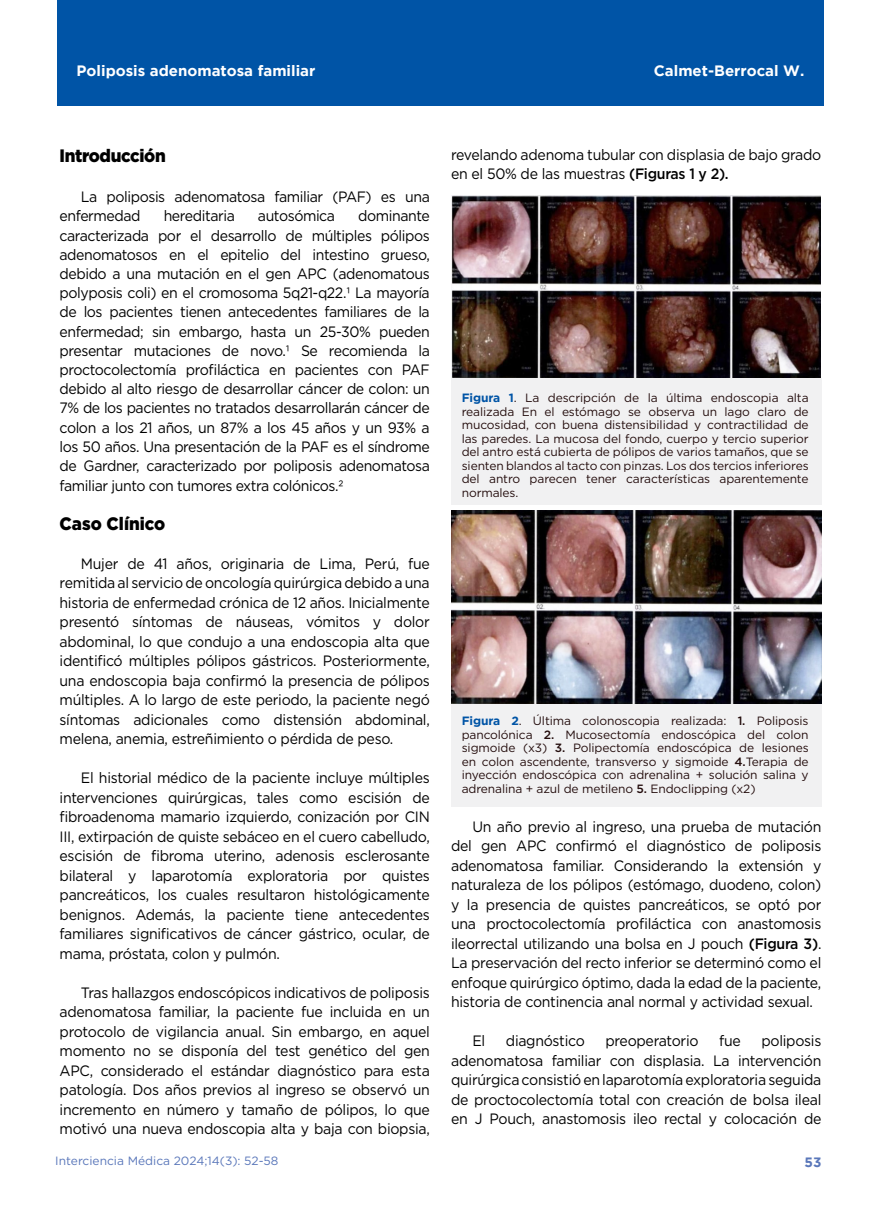
<style>
.page{position:relative;width:881px;height:1212px;background:#fff}
.page>*{position:absolute;margin:0;border:0;box-sizing:border-box;transform-origin:0 0}
.t1{font:900 18px "Gotham";letter-spacing:-.02em;color:#000;scale:.94 1}
.t2{font:900 18px "Gotham";color:#000;scale:.94 1}
.t3{font:15px/19.5px "Gotham";letter-spacing:-.02em;color:#000;text-align:justify;scale:.94 1}
.t4{font:700 15px "Gotham";color:#fff}
.t5{font:700 13.5px "Gotham";color:#5a77ba}
.t6{font:12px/13.5px "Gotham";letter-spacing:-.01em;color:#240d0d;text-align:justify}
.t7{font:12px "Gotham";color:#5a77ba}
.s1{font-weight:500}
.s2{font-weight:700;color:#0054a6}
</style>
<div class="page">
<div style="left:57px;top:0;width:766px;height:106px;background:#0054a6"></div>
<div style="left:451px;top:378px;width:370px;height:127px;background:#f1f1f2"></div>
<div style="left:451px;top:702px;width:370px;height:105px;background:#f1f1f2"></div>
<img style="left:451px;top:196px;width:369px;height:182px">
<img style="left:451px;top:510px;width:370px;height:193px">
<p class="t4" style="left:77px;top:62px;width:240px">Poliposis adenomatosa familiar</p>
<p class="t4" style="left:653px;top:62px;width:152px">Calmet-Berrocal W.</p>
<p class="t1" style="left:60px;top:145px;width:114px">Introducción</p>
<p class="t3" style="left:60px;top:187px;width:395px;text-indent:21px">La poliposis adenomatosa familiar (PAF) es una enfermedad</p>
<p class="t3" style="left:164px;top:206px;width:77px">hereditaria</p>
<p class="t3" style="left:258px;top:206px;width:84px">autosómica</p>
<p class="t3" style="left:60px;top:206px;width:395px;text-indent:298px">dominante caracterizada por el desarrollo de múltiples pólipos adenomatosos en el epitelio del intestino grueso, debido a una mutación en el gen APC (adenomatous polyposis coli) en el cromosoma 5q21-q22.1 La mayoría de los pacientes tienen antecedentes familiares de la enfermedad; sin embargo, hasta un 25-30% pueden presentar mutaciones de novo.1 Se recomienda la proctocolectomía profiláctica en pacientes con PAF debido al alto riesgo de desarrollar cáncer de colon: un 7% de los pacientes no tratados desarrollarán cáncer de colon a los 21 años, un 87% a los 45 años y un 93% a los 50 años. Una presentación de la PAF es el síndrome de Gardner, caracterizado por poliposis adenomatosa familiar junto con tumores extra colónicos.2</p>
<p class="t2" style="left:60px;top:513px;width:114px">Caso Clínico</p>
<p class="t3" style="left:60px;top:553px;width:395px;text-indent:21px">Mujer de 41 años, originaria de Lima, Perú, fue remitida al servicio de oncología quirúrgica debido a una historia de enfermedad crónica de 12 años. Inicialmente presentó síntomas de náuseas, vómitos y dolor abdominal, lo que condujo a una endoscopia alta que identificó múltiples pólipos gástricos. Posteriormente, una endoscopia baja confirmó la presencia de pólipos múltiples. A lo largo de este periodo, la paciente negó síntomas adicionales como distensión abdominal, melena, anemia, estreñimiento o pérdida de peso.</p>
<p class="t3" style="left:60px;top:768px;width:395px;text-indent:21px">El historial médico de la paciente incluye múltiples intervenciones quirúrgicas, tales como escisión de fibroadenoma mamario izquierdo, conización por CIN III, extirpación de quiste sebáceo en el cuero cabelludo, escisión de fibroma uterino, adenosis esclerosante bilateral y laparotomía exploratoria por quistes pancreáticos, los cuales resultaron histológicamente benignos. Además, la paciente tiene antecedentes familiares significativos de cáncer gástrico, ocular, de mama, próstata, colon y pulmón.</p>
<p class="t3" style="left:60px;top:982px;width:395px;text-indent:21px">Tras hallazgos endoscópicos indicativos de poliposis adenomatosa familiar, la paciente fue incluida en un protocolo de vigilancia anual. Sin embargo, en aquel momento no se disponía del test genético del gen APC, considerado el estándar diagnóstico para esta patología. Dos años previos al ingreso se observó un incremento en número y tamaño de pólipos, lo que motivó una nueva endoscopia alta y baja con biopsia,</p>
<p class="t7" style="left:55px;top:1153px;width:224px">Interciencia Médica 2024;14(3): 52-58</p>
<p class="t3" style="left:451px;top:144px;width:395px">revelando adenoma tubular con displasia de bajo grado en el 50% de las muestras <span class="s1">(Figuras 1 y 2).</span></p>
<p class="t6" style="left:461px;top:391px;width:348px"><span class="s2">Figura 1</span>. La descripción de la última endoscopia alta realizada En el estómago se observa un lago claro de mucosidad, con buena distensibilidad y contractilidad de las paredes. La mucosa del fondo, cuerpo y tercio superior del antro está cubierta de pólipos de varios tamaños, que se sienten blandos al tacto con pinzas. Los dos tercios inferiores del antro parecen tener características aparentemente normales.</p>
<p class="t6" style="left:461px;top:714px;width:348px"><span class="s2">Figura 2</span>. Última colonoscopia realizada: <span class="s1">1.</span> Poliposis pancolónica <span class="s1">2.</span> Mucosectomía endoscópica del colon sigmoide (x3) <span class="s1">3.</span> Polipectomía endoscópica de lesiones en colon ascendente, transverso y sigmoide <span class="s1">4.</span>Terapia de inyección endoscópica con adrenalina + solución salina y adrenalina + azul de metileno <span class="s1">5.</span> Endoclipping (x2)</p>
<p class="t3" style="left:451px;top:816px;width:395px;text-indent:21px">Un año previo al ingreso, una prueba de mutación del gen APC confirmó el diagnóstico de poliposis adenomatosa familiar. Considerando la extensión y naturaleza de los pólipos (estómago, duodeno, colon) y la presencia de quistes pancreáticos, se optó por una proctocolectomía profiláctica con anastomosis ileorrectal utilizando una bolsa en J pouch <span class="s1">(Figura 3)</span>.<br>La preservación del recto inferior se determinó como el enfoque quirúrgico óptimo, dada la edad de la paciente, historia de continencia anal normal y actividad sexual.</p>
<p class="t3" style="left:472px;top:1031px;width:15px">El</p>
<p class="t3" style="left:505px;top:1031px;width:85px">diagnóstico</p>
<p class="t3" style="left:605px;top:1031px;width:101px">preoperatorio</p>
<p class="t3" style="left:719px;top:1031px;width:25px">fue</p>
<p class="t3" style="left:451px;top:1031px;width:395px;text-indent:310px">poliposis adenomatosa familiar con displasia. La intervención quirúrgica consistió en laparotomía exploratoria seguida de proctocolectomía total con creación de bolsa ileal en J Pouch, anastomosis ileo rectal y colocación de</p>
<p class="t5" style="left:804px;top:1154px;width:18px">53</p>
</div>
